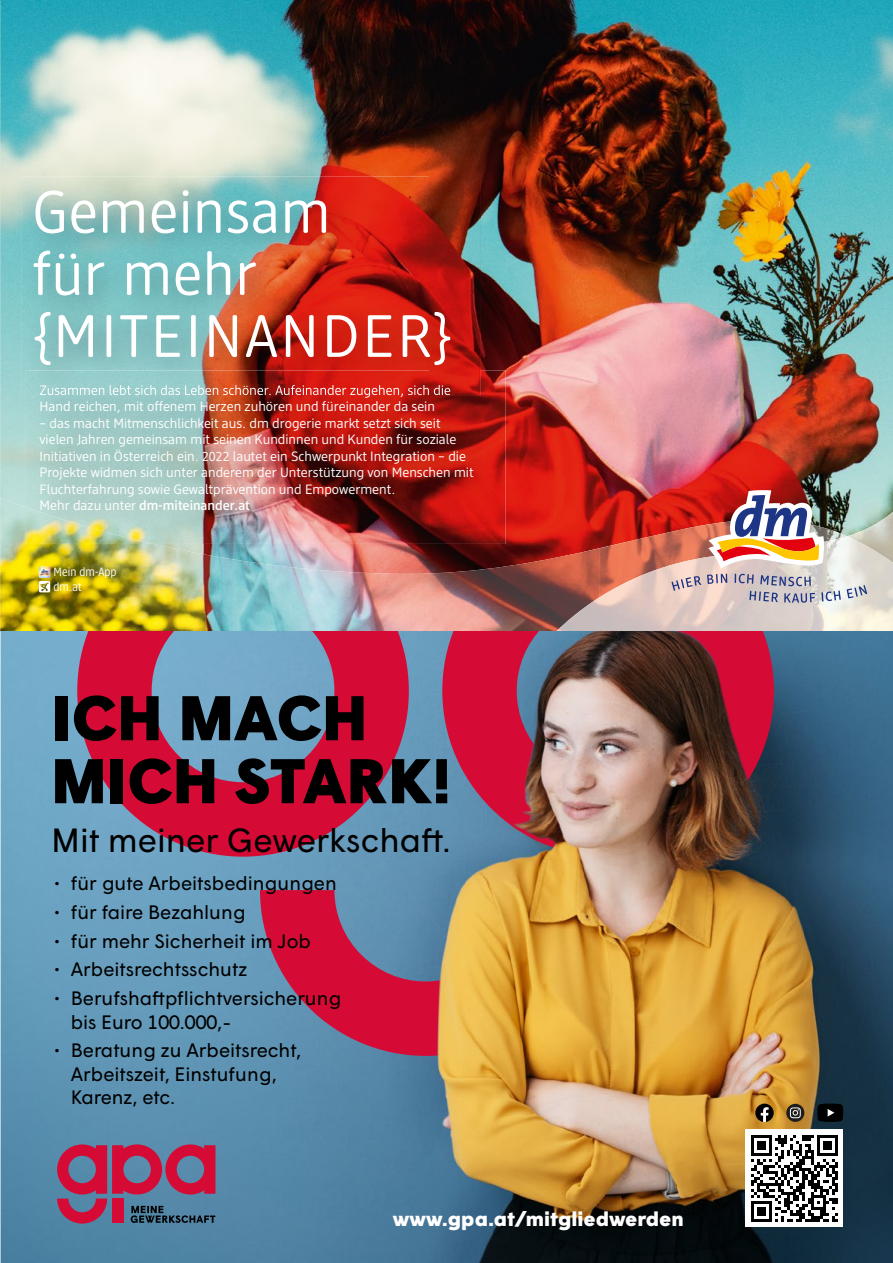
<style>
.page{position:relative;width:893px;height:1263px;background:#fff}
.page>*{position:absolute;margin:0;border:0;box-sizing:border-box;transform-origin:0 0}
.t1{font:900 63px/63px "Wigrum";color:#000}
.t2{font:59.55px/62.1px "DM Brand";letter-spacing:.015em;color:#fff}
.t3{font:33.6px "Wigrum";color:#000}
.t4{font:900 20.4px "Wigrum";color:#fff}
.t5{font:19.35px/23.2px "Wigrum";color:#000}
.t6{font:13.5px/16.5px "DM Support";color:#fff}
.t7{font:12px/14.4px "DM Intelligence";letter-spacing:.005em;color:#fff}
.s1{font-weight:500}
</style>
<div class="page">
<img style="left:1px;top:0;width:892px;height:544px">
<img style="left:25px;top:370px;width:480px;height:174px">
<img style="left:40px;top:396px;width:411px;height:2px">
<img style="left:21px;top:177px;width:408px;height:219px">
<img style="left:429px;top:177px;width:51px;height:193px">
<img style="left:25px;top:370px;width:455px;height:26px">
<img style="left:40px;top:385px;width:411px;height:11px">
<img style="left:0;top:498px;width:38px;height:133px">
<img style="left:599px;top:520px;width:248px;height:16px">
<img style="left:38px;top:544px;width:518px;height:87px">
<img style="left:25px;top:507px;width:128px;height:37px">
<img style="left:847px;top:512px;width:46px;height:24px">
<img style="left:556px;top:536px;width:337px;height:95px">
<img style="left:708px;top:490px;width:117px;height:78px">
<svg style="left:671px;top:574px;width:196px;height:29px;background:#c7bfc4"></svg>
<svg style="left:39px;top:567px;width:11px;height:25px"></svg>
<img style="left:820px;top:631px;width:73px;height:632px">
<img style="left:1px;top:631px;width:819px;height:632px">
<div style="left:745px;top:1129px;width:98px;height:98px;background:#fff"></div>
<svg style="left:751px;top:1135px;width:86px;height:86px"></svg>
<svg style="left:817px;top:1103px;width:26px;height:19px"></svg>
<svg style="left:786px;top:1104px;width:18px;height:18px"></svg>
<svg style="left:790px;top:1107px;width:11px;height:11px"></svg>
<svg style="left:755px;top:1103px;width:19px;height:19px"></svg>
<svg style="left:57px;top:1144px;width:158px;height:79px;background:#8c4a6e"></svg>
<img style="left:0;top:0;width:1px;height:629px">
<img style="left:0;top:631px;width:1px;height:632px">
<h2 class="t2" style="left:32px;top:179px;width:422px">Gemeinsam<br>für mehr {MITEINANDER}</h2>
<p class="t6" style="left:40px;top:398px;width:397px">Hand reichen, mit offenem Herzen zuhören und füreinander da sein</p>
<p class="t6" style="left:40px;top:415px;width:436px">– das macht Mitmenschlichkeit aus. dm drogerie markt setzt sich seit vielen Jahren gemeinsam mit seinen Kundinnen und Kunden für soziale Initiativen in Österreich ein. 2022 lautet ein Schwerpunkt Integration – die Projekte widmen sich unter anderem der Unterstützung von Menschen mit Fluchterfahrung sowie Gewaltprävention und Empowerment.<br>Mehr dazu unter <span class="s1">dm-miteinander.at</span></p>
<p class="t7" style="left:54px;top:564px;width:65px">Mein dm-App dm.at</p>
<h1 class="t1" style="left:51px;top:682px;width:402px">ICH MACH<br>MICH STARK!</h1>
<h3 class="t3" style="left:51px;top:815px;width:401px">Mit meiner Gewerkschaft.</h3>
<h3 class="t5" style="left:54px;top:870px;width:284px">• für gute Arbeitsbedingungen</h3>
<h3 class="t5" style="left:54px;top:899px;width:193px">• für faire Bezahlung</h3>
<h3 class="t5" style="left:54px;top:928px;width:258px">• für mehr Sicherheit im Job</h3>
<h3 class="t5" style="left:54px;top:956px;width:194px">• Arbeitsrechtsschutz</h3>
<h3 class="t5" style="left:71px;top:985px;width:272px;text-indent:-17px">• Berufshaftpflichtversicherung bis Euro 100.000,-</h3>
<h3 class="t5" style="left:71px;top:1037px;width:232px;text-indent:-17px">• Beratung zu Arbeitsrecht,<br>Arbeitszeit, Einstufung,<br>Karenz, etc.</h3>
<h3 class="t4" style="left:393px;top:1203px;width:292px">www.gpa.at/mitgliedwerden</h3>
</div>
